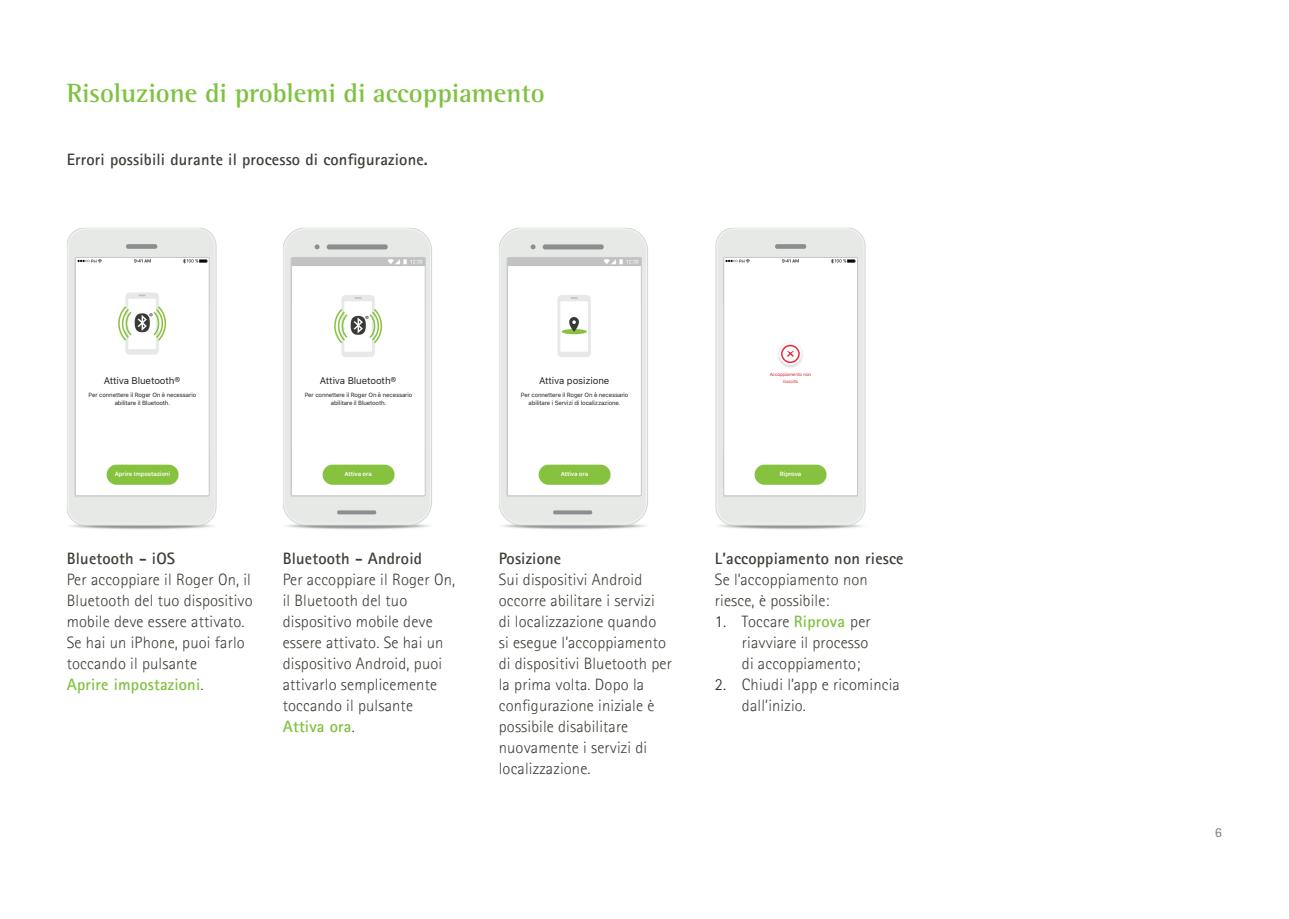
<style>
.page{position:relative;width:1289px;height:919px;background:#fff}
.page>*{position:absolute;margin:0;border:0;box-sizing:border-box;transform-origin:0 0}
.t1{font:700 27px "Rotis Semifor Phonak";color:#7fc241}
.t2{font:300 16.5px/21px "Rotis Sansfor Phonak";letter-spacing:.01em;color:#3f3d36}
.t3{font:700 16.5px "Rotis Sansfor Phonak";letter-spacing:.01em;color:#3f3d36}
.t4{font:700 13.5px "Rotis Sansfor Phonak";color:#8b8b83}
.t5{font:9.6px "SFUI Text";letter-spacing:-.01em;color:#231f20}
.t6{font:6px/7.9px "SFUI Text";letter-spacing:-.02em;color:#231f20;text-align:center}
.t7{font:600 6px "SFUI Text";letter-spacing:-.02em;color:#fff}
.t8{font:4.5px/6.8px "SFUI Text";letter-spacing:-.01em;color:#d1232a;text-align:center}
.s1{font-weight:700;color:#7fc241}
.s2{color:#231f20}
</style>
<div class="page">
<img style="left:283px;top:228px;width:149px;height:302px">
<img style="left:499px;top:228px;width:149px;height:302px">
<img style="left:715px;top:228px;width:151px;height:302px">
<img style="left:67px;top:228px;width:150px;height:302px">
<img style="left:293px;top:259px;width:130px;height:235px">
<div style="left:291px;top:257px;width:134px;height:239px;border:1px solid #c4c6c8"></div>
<img style="left:725px;top:259px;width:130px;height:235px">
<div style="left:723px;top:257px;width:134px;height:239px;border:1px solid #c4c6c8"></div>
<img style="left:77px;top:259px;width:130px;height:235px">
<div style="left:75px;top:257px;width:134px;height:239px;border:1px solid #c4c6c8"></div>
<img style="left:509px;top:259px;width:130px;height:235px">
<div style="left:507px;top:257px;width:134px;height:239px;border:1px solid #c4c6c8"></div>
<h1 class="t1" style="left:67px;top:76px;width:479px">Risoluzione di problemi di accoppiamento</h1>
<p class="t3" style="left:67px;top:149px;width:362px">Errori possibili durante il processo di configurazione.</p>
<p class="t5" style="left:104px;top:373px;width:78px">Attiva Bluetooth®</p>
<p class="t6" style="left:89px;top:391px;width:109px">Per connettere il Roger On è necessario abilitare il Bluetooth.</p>
<p class="t5" style="left:320px;top:373px;width:78px">Attiva Bluetooth®</p>
<p class="t6" style="left:305px;top:391px;width:109px">Per connettere il Roger On è necessario abilitare il Bluetooth.</p>
<p class="t5" style="left:539px;top:373px;width:72px">Attiva posizione</p>
<p class="t6" style="left:521px;top:391px;width:109px">Per connettere il Roger On è necessario abilitare i Servizi di localizzazione.</p>
<p class="t8" style="left:769px;top:371px;width:43px">Accoppiamento non riuscito</p>
<p class="t7" style="left:115px;top:470px;width:57px">Aprire Impostazioni</p>
<p class="t3" style="left:67px;top:548px;width:110px">Bluetooth - iOS</p>
<p class="t2" style="left:67px;top:569px;width:187px">Per accoppiare il Roger On, il<br>Bluetooth del tuo dispositivo mobile deve essere attivato.<br>Se hai un iPhone, puoi farlo toccando il pulsante<br><span class="s1">Aprire impostazioni</span>.</p>
<p class="t7" style="left:344px;top:470px;width:29px">Attiva ora</p>
<p class="t7" style="left:561px;top:470px;width:29px">Attiva ora</p>
<p class="t7" style="left:779px;top:470px;width:23px">Riprova</p>
<p class="t3" style="left:283px;top:548px;width:141px">Bluetooth - Android</p>
<p class="t2" style="left:283px;top:569px;width:174px">Per accoppiare il Roger On, il Bluetooth del tuo dispositivo mobile deve essere attivato. Se hai un dispositivo Android, puoi attivarlo semplicemente toccando il pulsante<br><span class="s1">Attiva ora</span>.</p>
<p class="t3" style="left:499px;top:548px;width:64px">Posizione</p>
<p class="t2" style="left:499px;top:569px;width:175px">Sui dispositivi Android occorre abilitare i servizi<br>di localizzazione quando<br>si esegue l’accoppiamento di dispositivi Bluetooth per la prima volta. Dopo la configurazione iniziale è possibile disabilitare nuovamente i servizi di localizzazione.</p>
<p class="t3" style="left:715px;top:548px;width:190px">L’accoppiamento non riesce</p>
<p class="t2" style="left:715px;top:569px;width:154px">Se l’accoppiamento non riesce, è possibile:</p>
<p class="t2" style="left:742px;top:611px;width:130px;text-indent:-27px"><span class="s2">1.</span> Toccare <span class="s1">Riprova</span> per riavviare il processo di accoppiamento;</p>
<p class="t2" style="left:742px;top:674px;width:159px;text-indent:-27px"><span class="s2">2.</span> Chiudi l’app e ricomincia dall’inizio.</p>
<p class="t4" style="left:1214px;top:823px;width:9px">6</p>
</div>
